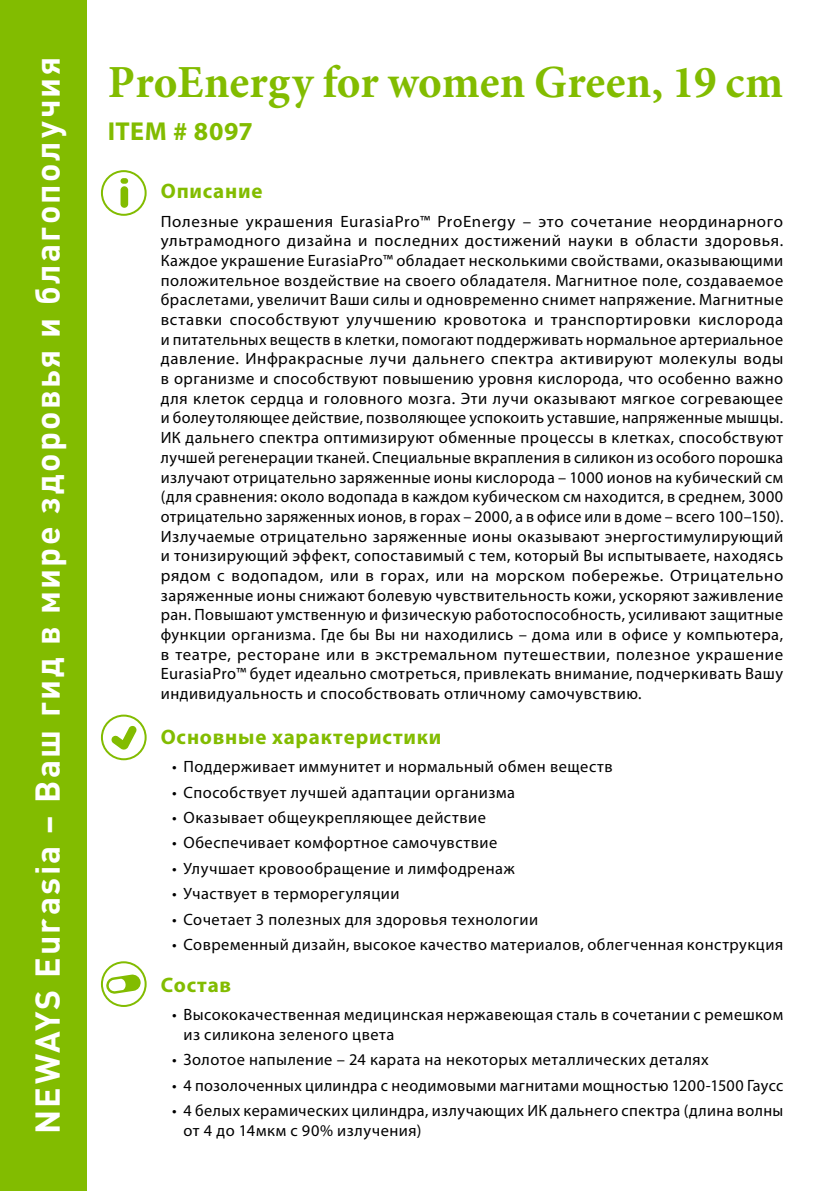
<style>
.page{position:relative;width:840px;height:1191px;background:#fff}
.page>*{position:absolute;margin:0;border:0;box-sizing:border-box;transform-origin:0 0}
.t1{font:700 46px "Minion Pro";letter-spacing:.005em;color:#82bc00}
.t2{font:700 34px "DIN Pro";letter-spacing:.07em;color:#fff}
.t3{font:700 26px "Myriad Pro";letter-spacing:.02em;color:#82bc00}
.t4{font:700 21px "Myriad Pro";letter-spacing:.04em;color:#82bc00}
.t5{font:16.4px/19.6px "Myriad Pro";letter-spacing:.03em;color:#000;text-align:justify}
</style>
<div class="page">
<div style="left:0;top:0;width:87px;height:1191px;background:#82bc00"></div>
<svg style="left:101px;top:170px;width:45px;height:46px"></svg>
<svg style="left:101px;top:714px;width:45px;height:46px"></svg>
<svg style="left:101px;top:961px;width:45px;height:46px"></svg>
<h2 class="t2" style="left:24px;top:1134px;width:1079px;rotate:-90deg">NEWAYS Eurasia – Ваш гид в мире здоровья и благополучия</h2>
<h1 class="t1" style="left:108px;top:50px;width:676px">ProEnergy for women Green, 19 cm</h1>
<h3 class="t3" style="left:108px;top:114px;width:147px">ITEM # 8097</h3>
<p class="t4" style="left:161px;top:178px;width:103px">Описание</p>
<p class="t5" style="left:161px;top:211px;width:623px">Полезные украшения EurasiaPro™ ProEnergy – это сочетание неординарного ультрамодного дизайна и последних достижений науки в области здоровья.<br>Каждое украшение EurasiaPro™ обладает несколькими свойствами, оказывающими положительное воздействие на своего обладателя. Магнитное поле, создаваемое браслетами, увеличит Ваши силы и одновременно снимет напряжение. Магнитные вставки способствуют улучшению кровотока и транспортировки кислорода и питательных веществ в клетки, помогают поддерживать нормальное артериальное давление. Инфракрасные лучи дальнего спектра активируют молекулы воды в организме и способствуют повышению уровня кислорода, что особенно важно для клеток сердца и головного мозга. Эти лучи оказывают мягкое согревающее и болеутоляющее действие, позволяющее успокоить уставшие, напряженные мышцы.<br>ИК дальнего спектра оптимизируют обменные процессы в клетках, способствуют лучшей регенерации тканей. Специальные вкрапления в силикон из особого порошка излучают отрицательно заряженные ионы кислорода – 1000 ионов на кубический см (для сравнения: около водопада в каждом кубическом см находится, в среднем, 3000 отрицательно заряженных ионов, в горах – 2000, а в офисе или в доме – всего 100–150).<br>Излучаемые отрицательно заряженные ионы оказывают энергостимулирующий и тонизирующий эффект, сопоставимый с тем, который Вы испытываете, находясь рядом с водопадом, или в горах, или на морском побережье. Отрицательно заряженные ионы снижают болевую чувствительность кожи, ускоряют заживление ран. Повышают умственную и физическую работоспособность, усиливают защитные функции организма. Где бы Вы ни находились – дома или в офисе у компьютера, в театре, ресторане или в экстремальном путешествии, полезное украшение EurasiaPro™ будет идеально смотреться, привлекать внимание, подчеркивать Вашу индивидуальность и способствовать отличному самочувствию.</p>
<p class="t4" style="left:161px;top:723px;width:282px">Основные характеристики</p>
<p class="t5" style="left:172px;top:756px;width:442px">• Поддерживает иммунитет и нормальный обмен веществ</p>
<p class="t5" style="left:172px;top:782px;width:344px">• Способствует лучшей адаптации организма</p>
<p class="t5" style="left:172px;top:807px;width:315px">• Оказывает общеукрепляющее действие</p>
<p class="t5" style="left:172px;top:833px;width:326px">• Обеспечивает комфортное самочувствие</p>
<p class="t5" style="left:172px;top:858px;width:344px">• Улучшает кровообращение и лимфодренаж</p>
<p class="t5" style="left:172px;top:883px;width:229px">• Участвует в терморегуляции</p>
<p class="t5" style="left:172px;top:909px;width:367px">• Сочетает 3 полезных для здоровья технологии</p>
<p class="t5" style="left:172px;top:934px;width:612px">• Современный дизайн, высокое качество материалов, облегченная конструкция</p>
<p class="t4" style="left:161px;top:971px;width:72px">Состав</p>
<p class="t5" style="left:183px;top:1004px;width:601px;text-indent:-11px">• Высококачественная медицинская нержавеющая сталь в сочетании с ремешком из силикона зеленого цвета</p>
<p class="t5" style="left:172px;top:1049px;width:538px">• Золотое напыление – 24 карата на некоторых металлических деталях</p>
<p class="t5" style="left:172px;top:1075px;width:612px">• 4 позолоченных цилиндра с неодимовыми магнитами мощностью 1200-1500 Гаусс</p>
<p class="t5" style="left:172px;top:1100px;width:612px">• 4 белых керамических цилиндра, излучающих ИК дальнего спектра (длина волны</p>
<p class="t5" style="left:183px;top:1120px;width:239px">от 4 до 14мкм с 90% излучения)</p>
</div>
